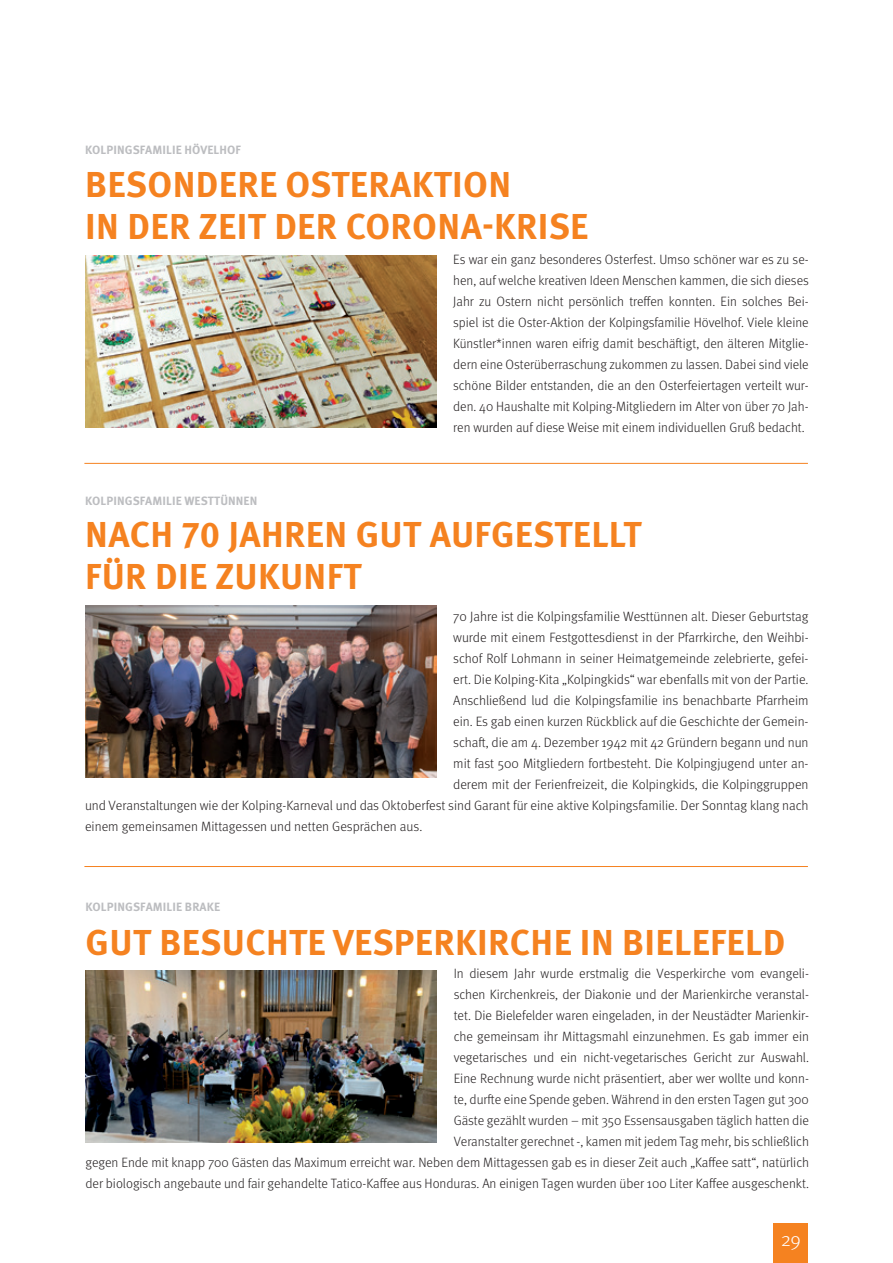
<style>
.page{position:relative;width:893px;height:1263px;background:#fff}
.page>*{position:absolute;margin:0;border:0;box-sizing:border-box;transform-origin:0 0}
.t1{font:700 36px/42px "Meta OT";letter-spacing:.01em;color:#f58220}
.t2{font:300 19.5px "Meta OT";color:#fff}
.t3{font:300 13.5px/21px "Meta OT";color:#231f20;text-align:right}
.t4{font:700 12px "Meta OT";letter-spacing:.01em;color:#bcbdc0}
</style>
<div class="page">
<div style="left:774px;top:1223px;width:34px;height:40px;background:#f58220"></div>
<img style="left:86px;top:970px;width:351px;height:172px">
<img style="left:85px;top:605px;width:351px;height:173px">
<img style="left:85px;top:255px;width:351px;height:173px">
<hr style="left:84px;top:463px;width:724px;height:1px;background:#f58220">
<hr style="left:84px;top:866px;width:724px;height:1px;background:#f58220">
<p class="t4" style="left:85px;top:143px;width:157px">KOLPINGSFAMILIE HÖVELHOF</p>
<h1 class="t1" style="left:85px;top:164px;width:505px">BESONDERE OSTERAKTION<br>IN DER ZEIT DER CORONA-KRISE</h1>
<p class="t4" style="left:85px;top:493px;width:174px">KOLPINGSFAMILIE WESTTÜNNEN</p>
<p class="t3" style="left:453px;top:249px;width:357px;text-align:justify">Es war ein ganz besonderes Osterfest. Umso schöner war es zu se&shy;hen, auf welche kreativen Ideen Menschen kammen, die sich dieses Jahr zu Ostern nicht persönlich treffen konnten. Ein solches Bei&shy;spiel ist die Oster-Aktion der Kolpingsfamilie Hövelhof. Viele kleine Künstler*innen waren eifrig damit beschäftigt, den älteren Mitglie&shy;dern eine Osterüberraschung zukommen zu lassen. Dabei sind viele schöne Bilder entstanden, die an den Osterfeiertagen verteilt wur&shy;den. 40 Haushalte mit Kolping-Mitgliedern im Alter von über 70 Jah&shy;ren wurden auf diese Weise mit einem individuellen Gruß bedacht.</p>
<h1 class="t1" style="left:85px;top:514px;width:558px">NACH 70 JAHREN GUT AUFGESTELLT<br>FÜR DIE ZUKUNFT</h1>
<p class="t3" style="left:453px;top:606px;width:357px">70 Jahre ist die Kolpingsfamilie Westtünnen alt. Dieser Geburtstag</p>
<p class="t3" style="left:453px;top:627px;width:357px">wurde mit einem Festgottesdienst in der Pfarrkirche, den Weihbi-</p>
<p class="t3" style="left:453px;top:648px;width:357px">schof Rolf Lohmann in seiner Heimatgemeinde zelebrierte, gefei-</p>
<p class="t3" style="left:453px;top:669px;width:357px">ert. Die Kolping-Kita „Kolpingkids“ war ebenfalls mit von der Partie.</p>
<p class="t3" style="left:453px;top:690px;width:357px">Anschließend lud die Kolpingsfamilie ins benachbarte Pfarrheim</p>
<p class="t3" style="left:453px;top:711px;width:357px">ein. Es gab einen kurzen Rückblick auf die Geschichte der Gemein-</p>
<p class="t3" style="left:453px;top:732px;width:357px">schaft, die am 4. Dezember 1942 mit 42 Gründern begann und nun</p>
<p class="t3" style="left:453px;top:753px;width:357px">mit fast 500 Mitgliedern fortbesteht. Die Kolpingjugend unter an-</p>
<p class="t3" style="left:453px;top:774px;width:357px">derem mit der Ferienfreizeit, die Kolpingkids, die Kolpinggruppen</p>
<p class="t3" style="left:85px;top:795px;width:725px">und Veranstaltungen wie der Kolping-Karneval und das Oktoberfest sind Garant für eine aktive Kolpingsfamilie. Der Sonntag klang nach</p>
<p class="t3" style="left:85px;top:816px;width:339px">einem gemeinsamen Mittagessen und netten Gesprächen aus.</p>
<p class="t4" style="left:86px;top:899px;width:136px">KOLPINGSFAMILIE BRAKE</p>
<h1 class="t1" style="left:86px;top:922px;width:701px">GUT BESUCHTE VESPERKIRCHE IN BIELEFELD</h1>
<p class="t3" style="left:85px;top:963px;width:725px">In diesem Jahr wurde erstmalig die Vesperkirche vom evangeli-<br>schen Kirchenkreis, der Diakonie und der Marienkirche veranstal-<br>tet. Die Bielefelder waren eingeladen, in der Neustädter Marienkir-<br>che gemeinsam ihr Mittagsmahl einzunehmen. Es gab immer ein<br>vegetarisches und ein nicht-vegetarisches Gericht zur Auswahl.<br>Eine Rechnung wurde nicht präsentiert, aber wer wollte und konn-<br>te, durfte eine Spende geben. Während in den ersten Tagen gut 300<br>Gäste gezählt wurden – mit 350 Essensausgaben täglich hatten die<br>Veranstalter gerechnet -, kamen mit jedem Tag mehr, bis schließlich<br>gegen Ende mit knapp 700 Gästen das Maximum erreicht war. Neben dem Mittagessen gab es in dieser Zeit auch „Kaffee satt“, natürlich der biologisch angebaute und fair gehandelte Tatico-Kaffee aus Honduras. An einigen Tagen wurden über 100 Liter Kaffee ausgeschenkt.</p>
<h2 class="t2" style="left:781px;top:1227px;width:21px">29</h2>
</div>
